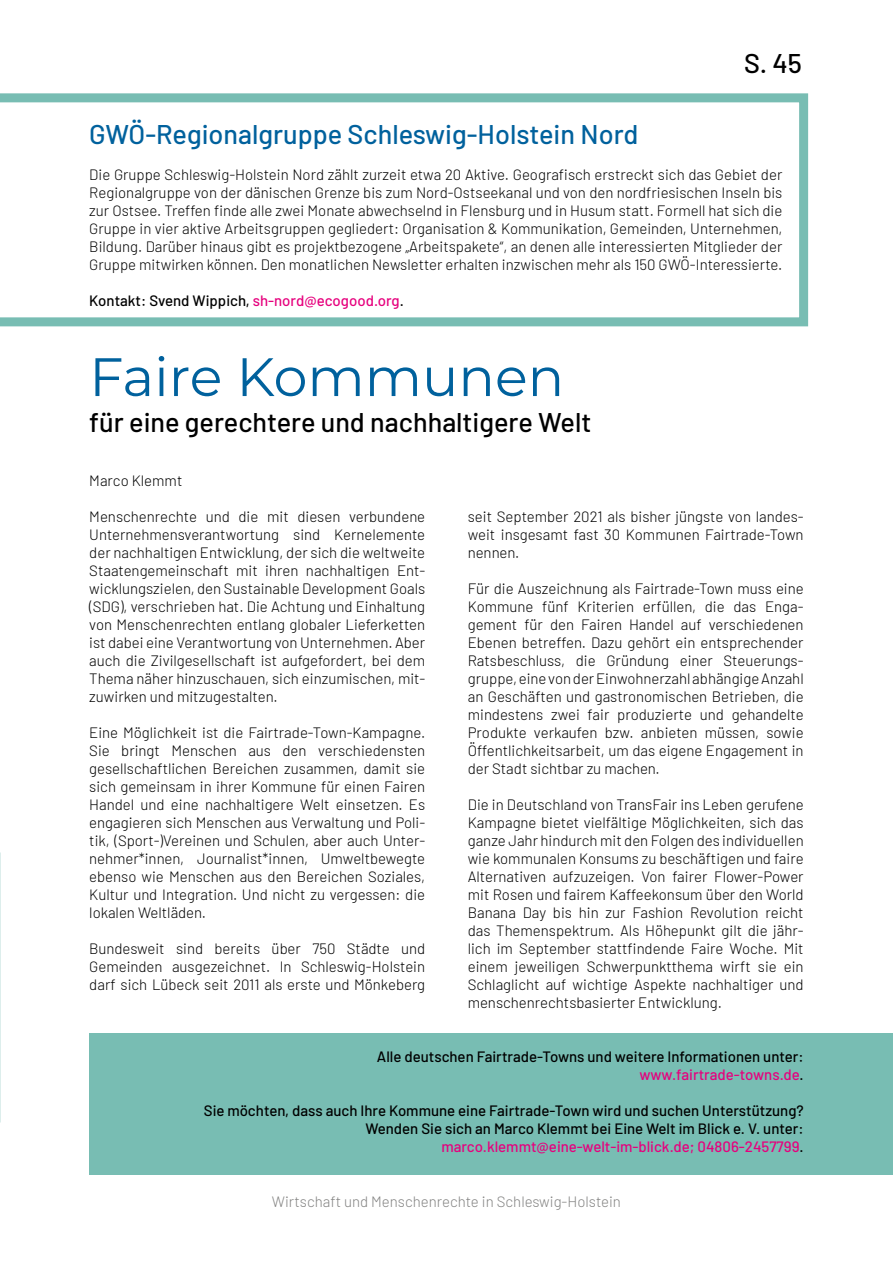
<style>
.page{position:relative;width:893px;height:1263px;background:#fff}
.page>*{position:absolute;margin:0;border:0;box-sizing:border-box;transform-origin:0 0}
.t1{font:54px "Montserrat";color:#00619d}
.t2{font:500 27px "Barlow";color:#000}
.t3{font:500 27px "Barlow";color:#00619d}
.t4{font:300 15px/18px "Barlow";color:#000;text-align:justify}
.t5{font:500 15px/18px "Barlow";color:#000;text-align:right}
.t6{font:300 15px "Barlow";color:#838382}
.s1{color:#e6007d}
</style>
<div class="page">
<svg style="left:0;top:93px;width:808px;height:233px"></svg>
<div style="left:89px;top:1033px;width:804px;height:142px;background:#78bdb3"></div>
<h2 class="t2" style="left:744px;top:44px;width:59px">S. 45</h2>
<h2 class="t3" style="left:89px;top:115px;width:551px">GWÖ-Regionalgruppe Schleswig-Holstein Nord</h2>
<p class="t4" style="left:89px;top:164px;width:695px">Die Gruppe Schleswig-Holstein Nord zählt zurzeit etwa 20 Aktive. Geografisch erstreckt sich das Gebiet der Regionalgruppe von der dänischen Grenze bis zum Nord-Ostseekanal und von den nordfriesischen Inseln bis zur Ostsee. Treffen finde alle zwei Monate abwechselnd in Flensburg und in Husum statt. Formell hat sich die Gruppe in vier aktive Arbeitsgruppen gegliedert: Organisation &amp; Kommunikation, Gemeinden, Unternehmen, Bildung. Darüber hinaus gibt es projektbezogene „Arbeitspakete“, an denen alle interessierten Mitglieder der Gruppe mitwirken können. Den monatlichen Newsletter erhalten inzwischen mehr als 150 GWÖ-Interessierte.</p>
<p class="t5" style="left:89px;top:290px;width:316px">Kontakt: Svend Wippich, <span class="s1">sh-nord@ecogood.org</span>.</p>
<h1 class="t1" style="left:89px;top:340px;width:476px">Faire Kommunen</h1>
<h2 class="t2" style="left:89px;top:403px;width:504px">für eine gerechtere und nachhaltigere Welt</h2>
<p class="t4" style="left:89px;top:470px;width:95px">Marco Klemmt</p>
<p class="t4" style="left:468px;top:506px;width:337px">seit September 2021 als bisher jüngste von landes&shy;weit insgesamt fast 30 Kommunen Fairtrade-Town nennen.</p>
<p class="t4" style="left:468px;top:578px;width:337px">Für die Auszeichnung als Fairtrade-Town muss eine Kommune fünf Kriterien erfüllen, die das Enga&shy;gement für den Fairen Handel auf verschiedenen Ebenen betreffen. Dazu gehört ein entsprechender Ratsbeschluss, die Gründung einer Steuerungs&shy;gruppe, eine von der Einwohnerzahl abhängige Anzahl an Geschäften und gastronomischen Betrieben, die mindestens zwei fair produzierte und gehandelte Produkte verkaufen bzw. anbieten müssen, sowie Öffentlichkeitsarbeit, um das eigene Engagement in der Stadt sichtbar zu machen.</p>
<p class="t4" style="left:468px;top:794px;width:337px">Die in Deutschland von TransFair ins Leben gerufene Kampagne bietet vielfältige Möglichkeiten, sich das ganze Jahr hindurch mit den Folgen des individuellen wie kommunalen Konsums zu beschäftigen und faire Alternativen aufzuzeigen. Von fairer Flower-Power mit Rosen und fairem Kaffeekonsum über den World Banana Day bis hin zur Fashion Revolution reicht das Themenspektrum. Als Höhepunkt gilt die jähr&shy;lich im September stattfindende Faire Woche. Mit einem jeweiligen Schwerpunktthema wirft sie ein Schlaglicht auf wichtige Aspekte nachhaltiger und menschenrechtsbasierter Entwicklung.</p>
<p class="t4" style="left:89px;top:506px;width:337px">Menschenrechte und die mit diesen verbundene Unternehmensverantwortung sind Kernelemente der nachhaltigen Entwicklung, der sich die weltweite Staatengemeinschaft mit ihren nachhaltigen Ent&shy;wicklungszielen, den Sustainable Development Goals (SDG), verschrieben hat. Die Achtung und Einhaltung von Menschenrechten entlang globaler Lieferketten ist dabei eine Verantwortung von Unternehmen. Aber auch die Zivilgesellschaft ist aufgefordert, bei dem Thema näher hinzuschauen, sich einzumischen, mit&shy;zuwirken und mitzugestalten.</p>
<p class="t4" style="left:89px;top:722px;width:337px">Eine Möglichkeit ist die Fairtrade-Town-Kampagne.<br>Sie bringt Menschen aus den verschiedensten gesellschaftlichen Bereichen zusammen, damit sie sich gemeinsam in ihrer Kommune für einen Fairen Handel und eine nachhaltigere Welt einsetzen. Es engagieren sich Menschen aus Verwaltung und Poli&shy;tik, (Sport-)Vereinen und Schulen, aber auch Unter&shy;nehmer*innen, Journalist*innen, Umweltbewegte ebenso wie Menschen aus den Bereichen Soziales, Kultur und Integration. Und nicht zu vergessen: die lokalen Weltläden.</p>
<p class="t4" style="left:89px;top:938px;width:337px">Bundesweit sind bereits über 750 Städte und Gemeinden ausgezeichnet. In Schleswig-Holstein darf sich Lübeck seit 2011 als erste und Mönkeberg</p>
<p class="t5" style="left:377px;top:1046px;width:428px">Alle deutschen Fairtrade-Towns und weitere Informationen unter: <span class="s1">www.fairtrade-towns.de</span>.</p>
<p class="t5" style="left:204px;top:1100px;width:601px">Sie möchten, dass auch Ihre Kommune eine Fairtrade-Town wird und suchen Unterstützung?<br>Wenden Sie sich an Marco Klemmt bei Eine Welt im Blick e. V. unter: <span class="s1">marco.klemmt@eine-welt-im-blick.de; 04806-2457799</span>.</p>
<p class="t6" style="left:272px;top:1190px;width:351px">Wirtschaft und Menschenrechte in Schleswig-Holstein</p>
</div>
